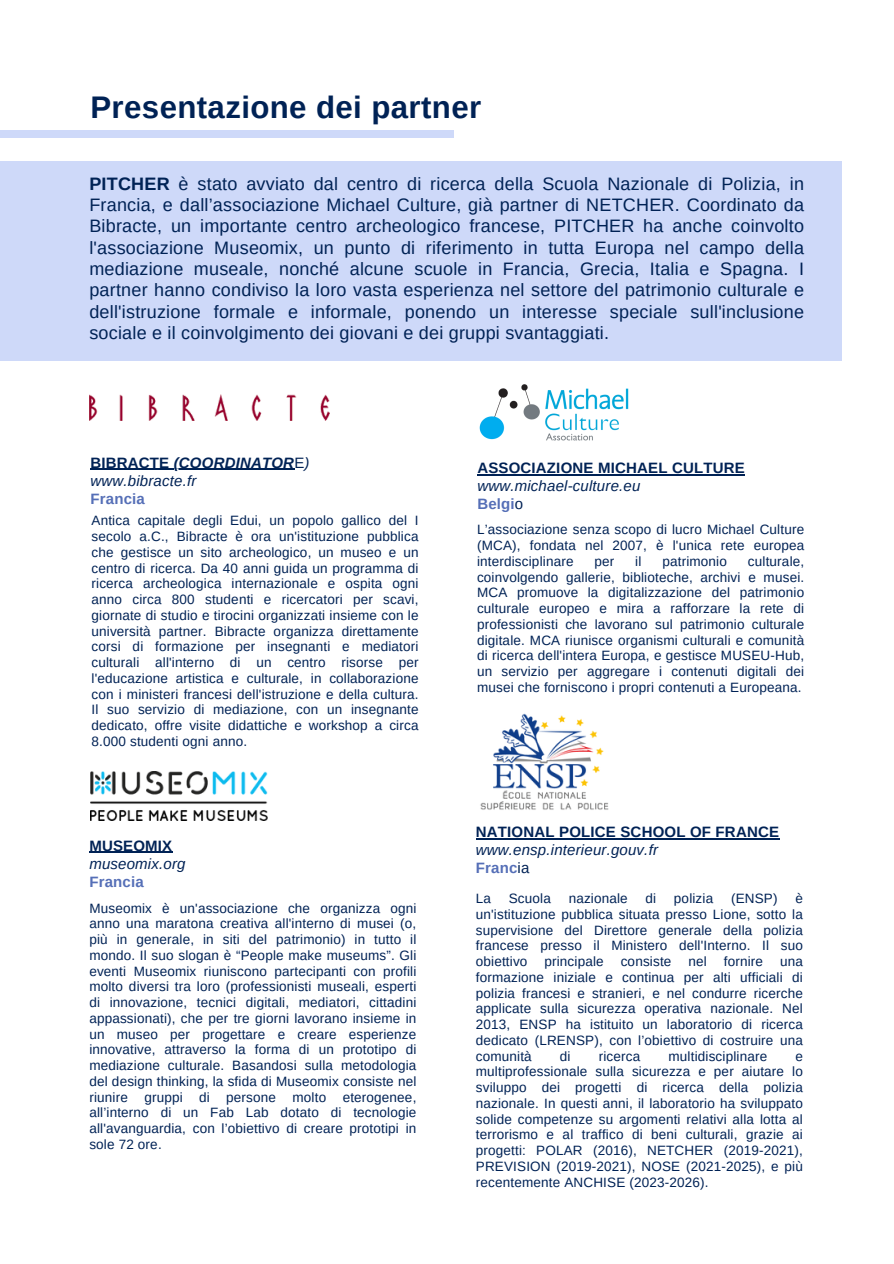
<style>
.page{position:relative;width:894px;height:1264px;background:#fff}
.page>*{position:absolute;margin:0;border:0;box-sizing:border-box;transform-origin:0 0}
.t1{font:700 31.2px "Arimo";letter-spacing:.01em;color:#025}
.t2{font:18px/21.3px "Arimo";letter-spacing:.01em;color:#025;text-align:justify}
.t3{font:italic 15px/18px "Arimo";letter-spacing:.01em;color:#025}
.t4{font:700 15px "Arimo";letter-spacing:.015em;color:#025}
.t5{font:italic 700 15px "Arimo";letter-spacing:.01em;color:#025}
.t6{font:700 15px "Arimo";letter-spacing:.015em;color:#556fb7}
.t7{font:13.5px/15.8px "Arimo";letter-spacing:.01em;color:#025;text-align:justify}
.s1{font-weight:700}
.s2{font-style:normal}
.s3{font-weight:400;font-style:normal}
.s4{font-weight:400}
.s5{font-weight:700;font-style:normal;color:#556fb7}
.s6{font-weight:400;color:#025}
</style>
<div class="page">
<div style="left:0;top:130px;width:453px;height:8px;background:#ced9f9"></div>
<div style="left:0;top:161px;width:841px;height:199px;background:#ced9f9"></div>
<img style="left:89px;top:394px;width:240px;height:26px">
<img style="left:480px;top:713px;width:129px;height:97px">
<img style="left:90px;top:771px;width:177px;height:49px">
<img style="left:479px;top:384px;width:150px;height:57px">
<hr style="left:90px;top:469px;width:79px;height:1px;background:#025">
<hr style="left:174px;top:469px;width:120px;height:1px;background:#025">
<hr style="left:477px;top:474px;width:267px;height:1px;background:#025">
<hr style="left:89px;top:851px;width:83px;height:1px;background:#025">
<hr style="left:475px;top:838px;width:304px;height:1px;background:#025">
<p class="t1" style="left:90px;top:90px;width:392px">Presentazione dei partner</p>
<p class="t2" style="left:89px;top:173px;width:716px"><span class="s1">PITCHER</span> è stato avviato dal centro di ricerca della Scuola Nazionale di Polizia, in Francia, e dall’associazione Michael Culture, già partner di NETCHER. Coordinato da Bibracte, un importante centro archeologico francese, PITCHER ha anche coinvolto l'associazione Museomix, un punto di riferimento in tutta Europa nel campo della mediazione museale, nonché alcune scuole in Francia, Grecia, Italia e Spagna. I partner hanno condiviso la loro vasta esperienza nel settore del patrimonio culturale e dell'istruzione formale e informale, ponendo un interesse speciale sull'inclusione sociale e il coinvolgimento dei giovani e dei gruppi svantaggiati.</p>
<p class="t5" style="left:90px;top:454px;width:220px"><span class="s2">BIBRACTE</span> (COORDINATOR<span class="s3">E</span><span class="s4">)</span></p>
<p class="t3" style="left:90px;top:471px;width:107px">www.bibracte.fr<br><span class="s5">Francia</span></p>
<p class="t4" style="left:477px;top:459px;width:269px">ASSOCIAZIONE MICHAEL CULTURE</p>
<p class="t3" style="left:477px;top:476px;width:164px">www.michael-culture.eu</p>
<p class="t6" style="left:477px;top:495px;width:47px">Belgi<span class="s6">o</span></p>
<p class="t7" style="left:91px;top:513px;width:328px">Antica capitale degli Edui, un popolo gallico del I secolo a.C., Bibracte è ora un'istituzione pubblica che gestisce un sito archeologico, un museo e un centro di ricerca. Da 40 anni guida un programma di ricerca archeologica internazionale e ospita ogni anno circa 800 studenti e ricercatori per scavi, giornate di studio e tirocini organizzati insieme con le università partner. Bibracte organizza direttamente corsi di formazione per insegnanti e mediatori culturali all'interno di un centro risorse per l'educazione artistica e culturale, in collaborazione con i ministeri francesi dell'istruzione e della cultura.<br>Il suo servizio di mediazione, con un insegnante dedicato, offre visite didattiche e workshop a circa 8.000 studenti ogni anno.</p>
<p class="t7" style="left:477px;top:521px;width:328px">L’associazione senza scopo di lucro Michael Culture (MCA), fondata nel 2007, è l'unica rete europea interdisciplinare</p>
<p class="t7" style="left:477px;top:553px;width:328px;text-indent:271px">culturale, coinvolgendo gallerie, biblioteche, archivi e musei.<br>MCA promuove la digitalizzazione del patrimonio culturale europeo e mira a rafforzare la rete di professionisti che lavorano sul patrimonio culturale digitale. MCA riunisce organismi culturali e comunità di ricerca dell'intera Europa, e gestisce MUSEU-Hub, un servizio per aggregare i contenuti digitali dei musei che forniscono i propri contenuti a Europeana.</p>
<p class="t7" style="left:594px;top:553px;width:21px">per</p>
<p class="t7" style="left:635px;top:553px;width:8px">il</p>
<p class="t7" style="left:662px;top:553px;width:66px">patrimonio</p>
<p class="t4" style="left:89px;top:837px;width:84px">MUSEOMIX</p>
<p class="t3" style="left:89px;top:854px;width:98px">museomix.org</p>
<p class="t6" style="left:89px;top:873px;width:56px">Francia</p>
<p class="t7" style="left:89px;top:900px;width:328px">Museomix è un'associazione che organizza ogni anno una maratona creativa all'interno di musei (o, più in generale, in siti del patrimonio) in tutto il mondo. Il suo slogan è “People make museums”. Gli eventi Museomix riuniscono partecipanti con profili molto diversi tra loro (professionisti museali, esperti di innovazione, tecnici digitali, mediatori, cittadini appassionati), che per tre giorni lavorano insieme in un museo per progettare e creare esperienze innovative, attraverso la forma di un prototipo di mediazione culturale. Basandosi sulla metodologia del design thinking, la sfida di Museomix consiste nel riunire gruppi di persone molto eterogenee, all’interno di un Fab Lab dotato di tecnologie all'avanguardia, con l’obiettivo di creare prototipi in sole 72 ore.</p>
<p class="t4" style="left:475px;top:823px;width:304px">NATIONAL POLICE SCHOOL OF FRANCE</p>
<p class="t3" style="left:475px;top:840px;width:184px">www.ensp.interieur.gouv.fr</p>
<p class="t6" style="left:475px;top:859px;width:55px">Franc<span class="s6">ia</span></p>
<p class="t7" style="left:475px;top:890px;width:328px;text-indent:319px">è un'istituzione pubblica situata presso Lione, sotto la supervisione del Direttore generale della polizia francese presso il Ministero dell'Interno. Il suo obiettivo</p>
<p class="t7" style="left:475px;top:890px;width:17px">La</p>
<p class="t7" style="left:508px;top:890px;width:44px">Scuola</p>
<p class="t7" style="left:568px;top:890px;width:61px">nazionale</p>
<p class="t7" style="left:645px;top:890px;width:12px">di</p>
<p class="t7" style="left:673px;top:890px;width:41px">polizia</p>
<p class="t7" style="left:730px;top:890px;width:48px">(ENSP)</p>
<p class="t7" style="left:544px;top:953px;width:61px">principale</p>
<p class="t7" style="left:620px;top:953px;width:52px">consiste</p>
<p class="t7" style="left:688px;top:953px;width:20px">nel</p>
<p class="t7" style="left:723px;top:953px;width:41px">fornire</p>
<p class="t7" style="left:475px;top:953px;width:328px;text-indent:304px">una formazione iniziale e continua per alti ufficiali di polizia francesi e stranieri, e nel condurre ricerche applicate sulla sicurezza operativa nazionale. Nel 2013, ENSP ha istituito un laboratorio di ricerca dedicato (LRENSP), con l’obiettivo di costruire una comunità</p>
<p class="t7" style="left:560px;top:1048px;width:12px">di</p>
<p class="t7" style="left:598px;top:1048px;width:43px">ricerca</p>
<p class="t7" style="left:668px;top:1048px;width:100px">multidisciplinare</p>
<p class="t7" style="left:475px;top:1048px;width:328px;text-indent:319px">e multiprofessionale sulla sicurezza e per aiutare lo sviluppo dei progetti di ricerca della polizia nazionale. In questi anni, il laboratorio ha sviluppato solide competenze su argomenti relativi alla lotta al terrorismo e al traffico di beni culturali, grazie ai progetti: POLAR (2016), NETCHER (2019-2021), PREVISION (2019-2021), NOSE (2021-2025), e più recentemente ANCHISE (2023-2026).</p>
</div>
